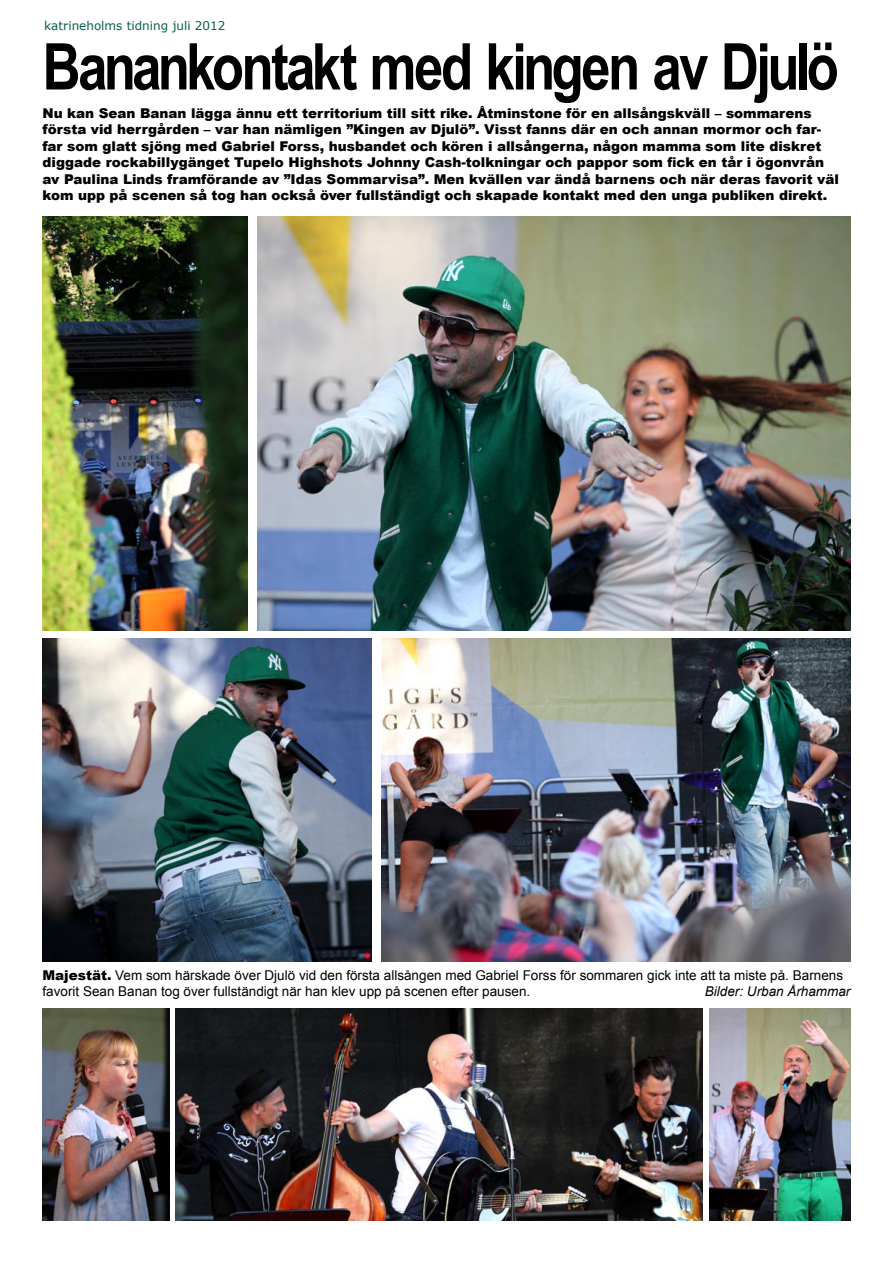
<style>
.page{position:relative;width:893px;height:1263px;background:#fff}
.page>*{position:absolute;margin:0;border:0;box-sizing:border-box;transform-origin:0 0}
.t1{font:700 64.5px "Arial Narrow";letter-spacing:-.04em;color:#000}
.t2{font:900 13.5px/16.5px "Arial";color:#000}
.t3{font:13.5px/16.2px "Arial";color:#000}
.t4{font:italic 13.5px "Arial";color:#000}
.t5{font:12px "Verdana";color:#07604e}
.s1{font-weight:900}
</style>
<div class="page">
<img style="left:43px;top:216px;width:204px;height:414px">
<img style="left:382px;top:639px;width:468px;height:323px">
<img style="left:43px;top:639px;width:328px;height:323px">
<img style="left:257px;top:216px;width:593px;height:414px">
<img style="left:709px;top:1008px;width:141px;height:212px">
<img style="left:176px;top:1008px;width:526px;height:212px">
<img style="left:43px;top:1008px;width:126px;height:212px">
<p class="t5" style="left:44px;top:17px;width:183px">katrineholms tidning juli 2012</p>
<p class="t1" style="left:43px;top:18px;width:798px">Banankontakt med kingen av Djulö</p>
<p class="t2" style="left:43px;top:104px;width:798px">Nu kan Sean Banan lägga ännu ett territorium till sitt rike. Åtminstone för en allsångskväll – sommarens första vid herrgården – var han nämligen ”Kingen av Djulö”. Visst fanns där en och annan mormor och far&shy;far som glatt sjöng med Gabriel Forss, husbandet och kören i allsångerna, någon mamma som lite diskret diggade rockabillygänget Tupelo Highshots Johnny Cash-tolkningar och pappor som fick en tår i ögonvrån av Paulina Linds framförande av ”Idas Sommarvisa”. Men kvällen var ändå barnens och när deras favorit väl kom upp på scenen så tog han också över fullständigt och skapade kontakt med den unga publiken direkt.</p>
<p class="t3" style="left:43px;top:967px;width:802px"><span class="s1">Majestät.</span> Vem som härskade över Djulö vid den första allsången med Gabriel Forss för sommaren gick inte att ta miste på. Barnens favorit Sean Banan tog över fullständigt när han klev upp på scenen efter pausen.</p>
<p class="t4" style="left:705px;top:982px;width:147px">Bilder: Urban Århammar</p>
</div>
